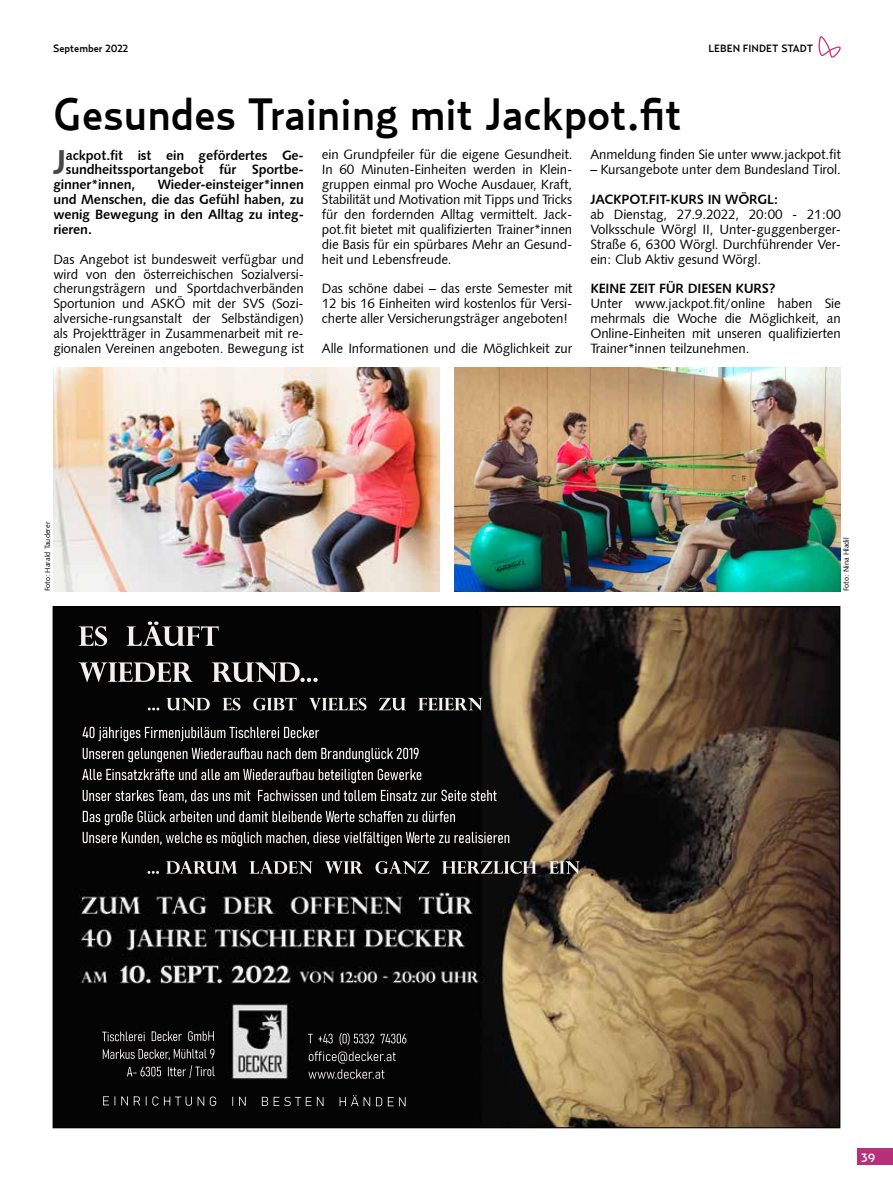
<style>
.page{position:relative;width:893px;height:1191px;background:#fff}
.page>*{position:absolute;margin:0;border:0;box-sizing:border-box;transform-origin:0 0}
.t1{font:500 45px "Relay";color:#000;scale:.96 1}
.t2{font:34.65px "Humanist 531 BT Bold A";color:#484848}
.t3{font:13.5px/14.9px "Humanist 531 BT Roman A";letter-spacing:-.01em;color:#000;text-align:justify}
.t4{font:13.5px/14.9px "Humanist 531 BT Bold A";letter-spacing:-.01em;color:#000;text-align:justify}
.t5{font:500 12px "Relay";color:#fff}
.t6{font:500 10.5px "Relay";color:#000}
.t7{font:7.5px "Humanist 531 BT Roman A";color:#000}
</style>
<div class="page">
<div style="left:857px;top:1148px;width:36px;height:17px;background:#b7317a"></div>
<svg style="left:818px;top:36px;width:23px;height:22px"></svg>
<img style="left:55px;top:608px;width:783px;height:518px">
<img style="left:54px;top:368px;width:385px;height:223px">
<img style="left:454px;top:368px;width:386px;height:223px">
<p class="t6" style="left:53px;top:42px;width:77px">September 2022</p>
<p class="t6" style="left:709px;top:42px;width:106px">LEBEN FINDET STADT</p>
<h1 class="t1" style="left:53px;top:87px;width:656px">Gesundes Training mit Jackpot.fit</h1>
<h2 class="t2" style="left:53px;top:141px;width:15px">J</h2>
<p class="t4" style="left:66px;top:147px;width:240px">ackpot.fit ist ein gefördertes Ge-</p>
<p class="t4" style="left:66px;top:162px;width:240px">sundheitssportangebot für Sportbe-</p>
<p class="t4" style="left:53px;top:177px;width:84px">ginner*innen,</p>
<p class="t4" style="left:53px;top:177px;width:252px;text-indent:105px">Wieder-einsteiger*innen und Menschen, die das Gefühl haben, zu wenig Bewegung in den Alltag zu integ&shy;rieren.</p>
<p class="t3" style="left:53px;top:251px;width:252px">Das Angebot ist bundesweit verfügbar und wird von den österreichischen Sozialversi&shy;cherungsträgern und Sportdachverbänden Sportunion und ASKÖ mit der SVS (Sozi&shy;alversiche-rungsanstalt der Selbständigen) als Projektträger in Zusammenarbeit mit re&shy;gionalen Vereinen angeboten. Bewegung ist</p>
<p class="t3" style="left:322px;top:147px;width:252px">ein Grundpfeiler für die eigene Gesundheit.<br>In 60 Minuten-Einheiten werden in Klein&shy;gruppen einmal pro Woche Ausdauer, Kraft, Stabilität und Motivation mit Tipps und Tricks für den fordernden Alltag vermittelt. Jack&shy;pot.fit bietet mit qualifizierten Trainer*innen die Basis für ein spürbares Mehr an Gesund&shy;heit und Lebensfreude.</p>
<p class="t3" style="left:322px;top:281px;width:252px">Das schöne dabei – das erste Semester mit 12 bis 16 Einheiten wird kostenlos für Versi&shy;cherte aller Versicherungsträger angeboten!</p>
<p class="t3" style="left:322px;top:340px;width:252px">Alle Informationen und die Möglichkeit zur</p>
<p class="t3" style="left:590px;top:147px;width:252px">Anmeldung finden Sie unter www.jackpot.fit</p>
<p class="t3" style="left:590px;top:162px;width:252px">– Kursangebote unter dem Bundesland Tirol.</p>
<p class="t4" style="left:590px;top:192px;width:190px">JACKPOT.FIT-KURS IN WÖRGL:</p>
<p class="t3" style="left:590px;top:206px;width:252px">ab Dienstag, 27.9.2022, 20:00 - 21:00<br>Volksschule Wörgl II, Unter-guggenberger-Straße 6, 6300 Wörgl. Durchführender Ver&shy;ein: Club Aktiv gesund Wörgl.</p>
<p class="t4" style="left:590px;top:281px;width:187px">KEINE ZEIT FÜR DIESEN KURS?</p>
<p class="t3" style="left:590px;top:296px;width:252px">Unter www.jackpot.fit/online haben Sie mehrmals die Woche die Möglichkeit, an Online-Einheiten mit unseren qualifizierten Trainer*innen teilzunehmen.</p>
<p class="t7" style="left:43px;top:591px;width:71px;rotate:-90deg">Foto: Harald Tauderer</p>
<p class="t7" style="left:841px;top:591px;width:56px;rotate:-90deg">Foto: Nina Hladil</p>
<p class="t5" style="left:862px;top:1150px;width:15px">39</p>
</div>
